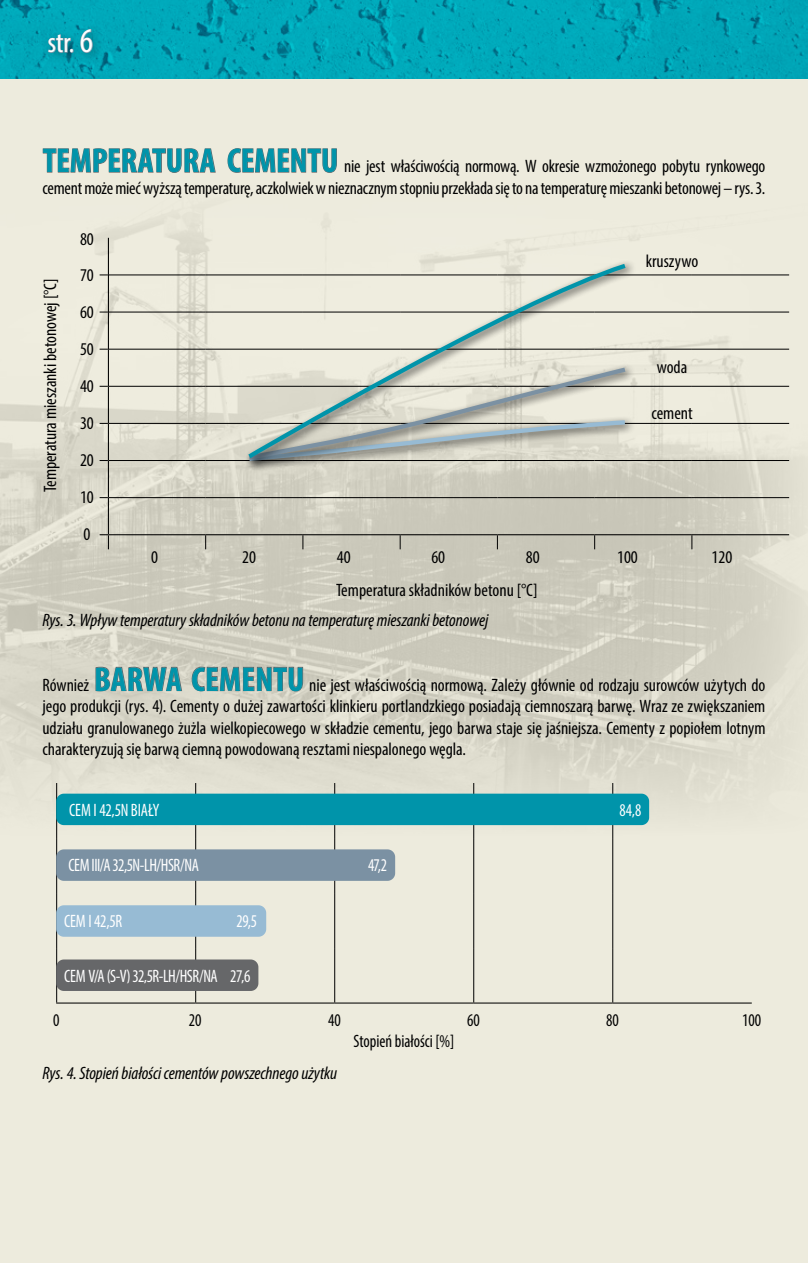
<style>
.page{position:relative;width:808px;height:1263px;background:#fff}
.page>*{position:absolute;margin:0;border:0;box-sizing:border-box;transform-origin:0 0}
.t1{font:700 condensed 34.5px "Myriad Pro";color:#0094aa}
.t2{font:condensed 28.5px "Myriad Pro";color:#fff}
.t3{font:condensed 18px/21.6px "Myriad Pro";letter-spacing:-.005em;color:#000;text-align:right}
.t4{font:italic condensed 18px "Myriad Pro";letter-spacing:-.005em;color:#000}
.t5{font:condensed 18px "Myriad Pro";letter-spacing:-.025em;color:#fff;scale:.92 1}
.t6{font:condensed 18px "Myriad Pro";letter-spacing:-.005em;color:#000;scale:.92 1}
.t7{font:condensed 18px "Myriad Pro";letter-spacing:-.025em;color:#fff;scale:.9 1}
.s1{font-size:34.5px}
.s2{font-weight:700;font-size:34.5px;color:#0094aa}
</style>
<div class="page">
<img style="left:0;top:0;width:808px;height:79px">
<div style="left:0;top:79px;width:808px;height:1184px;background:#edebdd"></div>
<img style="left:0;top:220px;width:806px;height:618px">
<svg style="left:42px;top:148px;width:174px;height:25px"></svg>
<svg style="left:227px;top:148px;width:110px;height:25px"></svg>
<hr style="left:109px;top:275px;width:97px;height:1px;background:#000">
<hr style="left:206px;top:275px;width:97px;height:1px;background:#000">
<hr style="left:595px;top:275px;width:97px;height:1px;background:#000">
<hr style="left:692px;top:275px;width:97px;height:1px;background:#000">
<hr style="left:109px;top:312px;width:97px;height:1px;background:#000">
<hr style="left:206px;top:312px;width:97px;height:1px;background:#000">
<hr style="left:595px;top:312px;width:97px;height:1px;background:#000">
<hr style="left:692px;top:312px;width:97px;height:1px;background:#000">
<hr style="left:109px;top:349px;width:97px;height:1px;background:#000">
<hr style="left:206px;top:349px;width:97px;height:1px;background:#000">
<hr style="left:595px;top:349px;width:97px;height:1px;background:#000">
<hr style="left:692px;top:349px;width:97px;height:1px;background:#000">
<hr style="left:109px;top:386px;width:97px;height:1px;background:#000">
<hr style="left:206px;top:386px;width:97px;height:1px;background:#000">
<hr style="left:595px;top:386px;width:97px;height:1px;background:#000">
<hr style="left:692px;top:386px;width:97px;height:1px;background:#000">
<hr style="left:109px;top:423px;width:97px;height:1px;background:#000">
<hr style="left:206px;top:423px;width:97px;height:1px;background:#000">
<hr style="left:595px;top:423px;width:97px;height:1px;background:#000">
<hr style="left:692px;top:423px;width:97px;height:1px;background:#000">
<hr style="left:109px;top:460px;width:97px;height:1px;background:#000">
<hr style="left:206px;top:460px;width:97px;height:1px;background:#000">
<hr style="left:595px;top:460px;width:97px;height:1px;background:#000">
<hr style="left:692px;top:460px;width:97px;height:1px;background:#000">
<hr style="left:109px;top:497px;width:97px;height:1px;background:#000">
<hr style="left:206px;top:497px;width:97px;height:1px;background:#000">
<hr style="left:303px;top:497px;width:97px;height:1px;background:#000">
<hr style="left:400px;top:497px;width:97px;height:1px;background:#000">
<hr style="left:497px;top:497px;width:98px;height:1px;background:#000">
<hr style="left:595px;top:497px;width:97px;height:1px;background:#000">
<hr style="left:692px;top:497px;width:97px;height:1px;background:#000">
<hr style="left:108px;top:534px;width:98px;height:1px;background:#000">
<hr style="left:206px;top:534px;width:97px;height:1px;background:#000">
<hr style="left:303px;top:534px;width:97px;height:1px;background:#000">
<hr style="left:400px;top:534px;width:97px;height:1px;background:#000">
<hr style="left:497px;top:534px;width:98px;height:1px;background:#000">
<hr style="left:595px;top:534px;width:97px;height:1px;background:#000">
<hr style="left:692px;top:534px;width:97px;height:1px;background:#000">
<svg style="left:205px;top:535px;width:1px;height:14px"></svg>
<svg style="left:303px;top:535px;width:1px;height:14px"></svg>
<svg style="left:400px;top:535px;width:1px;height:14px"></svg>
<svg style="left:497px;top:535px;width:1px;height:14px"></svg>
<svg style="left:594px;top:535px;width:1px;height:14px"></svg>
<svg style="left:692px;top:535px;width:1px;height:14px"></svg>
<hr style="left:108px;top:238px;width:1px;height:37px;background:#000">
<hr style="left:108px;top:275px;width:1px;height:37px;background:#000">
<hr style="left:108px;top:312px;width:1px;height:37px;background:#000">
<hr style="left:108px;top:349px;width:1px;height:37px;background:#000">
<hr style="left:108px;top:386px;width:1px;height:37px;background:#000">
<hr style="left:108px;top:423px;width:1px;height:37px;background:#000">
<hr style="left:108px;top:460px;width:1px;height:38px;background:#000">
<hr style="left:108px;top:498px;width:1px;height:36px;background:#000">
<svg style="left:100px;top:534px;width:9px;height:15px"></svg>
<div style="left:245px;top:416px;width:391px;height:56px;background:#d5d3c5"></div>
<div style="left:244px;top:260px;width:392px;height:208px;background:#000;opacity:.75"></div>
<svg style="left:245px;top:261px;width:385px;height:200px"></svg>
<svg style="left:95px;top:659px;width:88px;height:45px;background:#c6c4b9"></svg>
<svg style="left:191px;top:666px;width:112px;height:31px;background:#bcbab0"></svg>
<hr style="left:195px;top:783px;width:1px;height:55px;background:#000">
<hr style="left:334px;top:783px;width:1px;height:55px;background:#000">
<hr style="left:473px;top:783px;width:1px;height:55px;background:#000">
<hr style="left:612px;top:783px;width:1px;height:55px;background:#000">
<hr style="left:195px;top:838px;width:1px;height:55px;background:#000">
<hr style="left:334px;top:838px;width:1px;height:55px;background:#000">
<hr style="left:473px;top:838px;width:1px;height:55px;background:#000">
<hr style="left:612px;top:838px;width:1px;height:55px;background:#000">
<hr style="left:195px;top:893px;width:1px;height:55px;background:#000">
<hr style="left:334px;top:893px;width:1px;height:55px;background:#000">
<hr style="left:473px;top:893px;width:1px;height:55px;background:#000">
<hr style="left:612px;top:893px;width:1px;height:55px;background:#000">
<hr style="left:195px;top:948px;width:1px;height:54px;background:#000">
<hr style="left:334px;top:948px;width:1px;height:54px;background:#000">
<hr style="left:473px;top:948px;width:1px;height:54px;background:#000">
<hr style="left:612px;top:948px;width:1px;height:54px;background:#000">
<hr style="left:56px;top:783px;width:1px;height:55px;background:#000">
<hr style="left:56px;top:838px;width:1px;height:55px;background:#000">
<hr style="left:56px;top:893px;width:1px;height:55px;background:#000">
<hr style="left:56px;top:948px;width:1px;height:54px;background:#000">
<hr style="left:56px;top:1002px;width:140px;height:1px;background:#000">
<hr style="left:196px;top:1002px;width:139px;height:1px;background:#000">
<hr style="left:335px;top:1002px;width:139px;height:1px;background:#000">
<hr style="left:474px;top:1002px;width:139px;height:1px;background:#000">
<hr style="left:613px;top:1002px;width:139px;height:1px;background:#000">
<div style="left:60px;top:797px;width:585px;height:24px;background:#0094aa;border-radius:4px"></div>
<div style="left:56px;top:794px;width:593px;height:31px;border:8px solid #0094aa;border-radius:4px"></div>
<div style="left:60px;top:853px;width:331px;height:24px;background:#7b91a3;border-radius:4px"></div>
<div style="left:56px;top:849px;width:339px;height:32px;border:8px solid #7b91a3;border-radius:4px"></div>
<div style="left:60px;top:909px;width:202px;height:24px;background:#97bbd4;border-radius:4px"></div>
<div style="left:56px;top:905px;width:210px;height:32px;border:8px solid #97bbd4;border-radius:4px"></div>
<div style="left:60px;top:963px;width:195px;height:24px;background:#666769;border-radius:4px"></div>
<div style="left:56px;top:959px;width:202px;height:32px;border:8px solid #666769;border-radius:4px"></div>
<div style="left:43px;top:23px;width:62px;height:42px;background:#000;opacity:.35"></div>
<svg style="left:47px;top:34px;width:27px;height:40px"></svg>
<svg style="left:80px;top:29px;width:13px;height:24px"></svg>
<h2 class="t2" style="left:48px;top:26px;width:47px">str. <span class="s1">6</span></h2>
<h1 class="t1" style="left:43px;top:139px;width:80px">TEMPERAT</h1>
<h1 class="t1" style="left:166px;top:139px;width:78px">URA CEMENT</h1>
<p class="t3" style="left:43px;top:155px;width:724px"><span class="s2">U</span> nie jest właściwością normową. W okresie wzmożonego pobytu rynkowego<br>cement może mieć wyższą temperaturę, aczkolwiek w nieznacznym stopniu przekłada się to na temperaturę mieszanki betonowej – rys. 3.</p>
<p class="t3" style="left:80px;top:228px;width:15px">80</p>
<p class="t3" style="left:39px;top:492px;width:215px;rotate:-90deg">Temperatura mieszanki betonowej [°C]</p>
<p class="t3" style="left:80px;top:264px;width:15px">70</p>
<p class="t3" style="left:80px;top:301px;width:15px">60</p>
<p class="t3" style="left:80px;top:338px;width:15px">50</p>
<p class="t3" style="left:80px;top:375px;width:15px">40</p>
<p class="t3" style="left:80px;top:412px;width:15px">30</p>
<p class="t3" style="left:80px;top:449px;width:15px">20</p>
<p class="t3" style="left:80px;top:486px;width:15px">10</p>
<p class="t3" style="left:84px;top:523px;width:8px">0</p>
<p class="t3" style="left:646px;top:250px;width:54px">kruszywo</p>
<p class="t3" style="left:657px;top:356px;width:32px">woda</p>
<p class="t3" style="left:651px;top:402px;width:43px">cement</p>
<p class="t3" style="left:151px;top:546px;width:8px">0</p>
<p class="t3" style="left:431px;top:546px;width:15px">60</p>
<p class="t3" style="left:526px;top:546px;width:15px">80</p>
<p class="t3" style="left:617px;top:546px;width:22px">100</p>
<p class="t3" style="left:712px;top:546px;width:22px">120</p>
<p class="t3" style="left:336px;top:579px;width:203px">Temperatura składników betonu [°C]</p>
<p class="t3" style="left:242px;top:546px;width:15px">20</p>
<p class="t3" style="left:337px;top:546px;width:15px">40</p>
<p class="t4" style="left:43px;top:609px;width:447px">Rys. 3. Wpływ temperatury składników betonu na temperaturę mieszanki betonowej</p>
<p class="t3" style="left:43px;top:674px;width:87px">Również <span class="s2">BARWA</span></p>
<h1 class="t1" style="left:191px;top:657px;width:17px">CEMENT</h1>
<p class="t3" style="left:43px;top:674px;width:724px;text-align:justify;text-indent:245px"><span class="s2">U</span> nie jest właściwością normową. Zależy głównie od rodzaju surowców użytych do jego produkcji (rys. 4). Cementy o dużej zawartości klinkieru portlandzkiego posiadają ciemnoszarą barwę. Wraz ze zwiększaniem udziału granulowanego żużla wielkopiecowego w składzie cementu, jego barwa staje się jaśniejsza. Cementy z popiołem lotnym charakteryzują się barwą ciemną powodowaną resztami niespalonego węgla.</p>
<p class="t5" style="left:69px;top:799px;width:100px">CEM I 42,5N BIAŁY</p>
<p class="t7" style="left:619px;top:799px;width:26px">84,8</p>
<p class="t5" style="left:69px;top:855px;width:143px">CEM III/A 32,5N-LH/HSR/NA</p>
<p class="t7" style="left:368px;top:855px;width:23px">47,2</p>
<p class="t5" style="left:64px;top:910px;width:65px">CEM I 42,5R</p>
<p class="t7" style="left:236px;top:910px;width:25px">29,5</p>
<p class="t5" style="left:64px;top:965px;width:204px">CEM V/A (S-V) 32,5R-LH/HSR/NA 27,6</p>
<p class="t6" style="left:53px;top:1009px;width:8px">0</p>
<p class="t6" style="left:189px;top:1009px;width:15px">20</p>
<p class="t6" style="left:328px;top:1009px;width:15px">40</p>
<p class="t4" style="left:43px;top:1063px;width:296px">Rys. 4. Stopień białości cementów powszechnego użytku</p>
<p class="t6" style="left:353px;top:1030px;width:111px">Stopień białości [%]</p>
<p class="t6" style="left:467px;top:1009px;width:15px">60</p>
<p class="t6" style="left:606px;top:1009px;width:15px">80</p>
<p class="t6" style="left:742px;top:1009px;width:22px">100</p>
</div>
